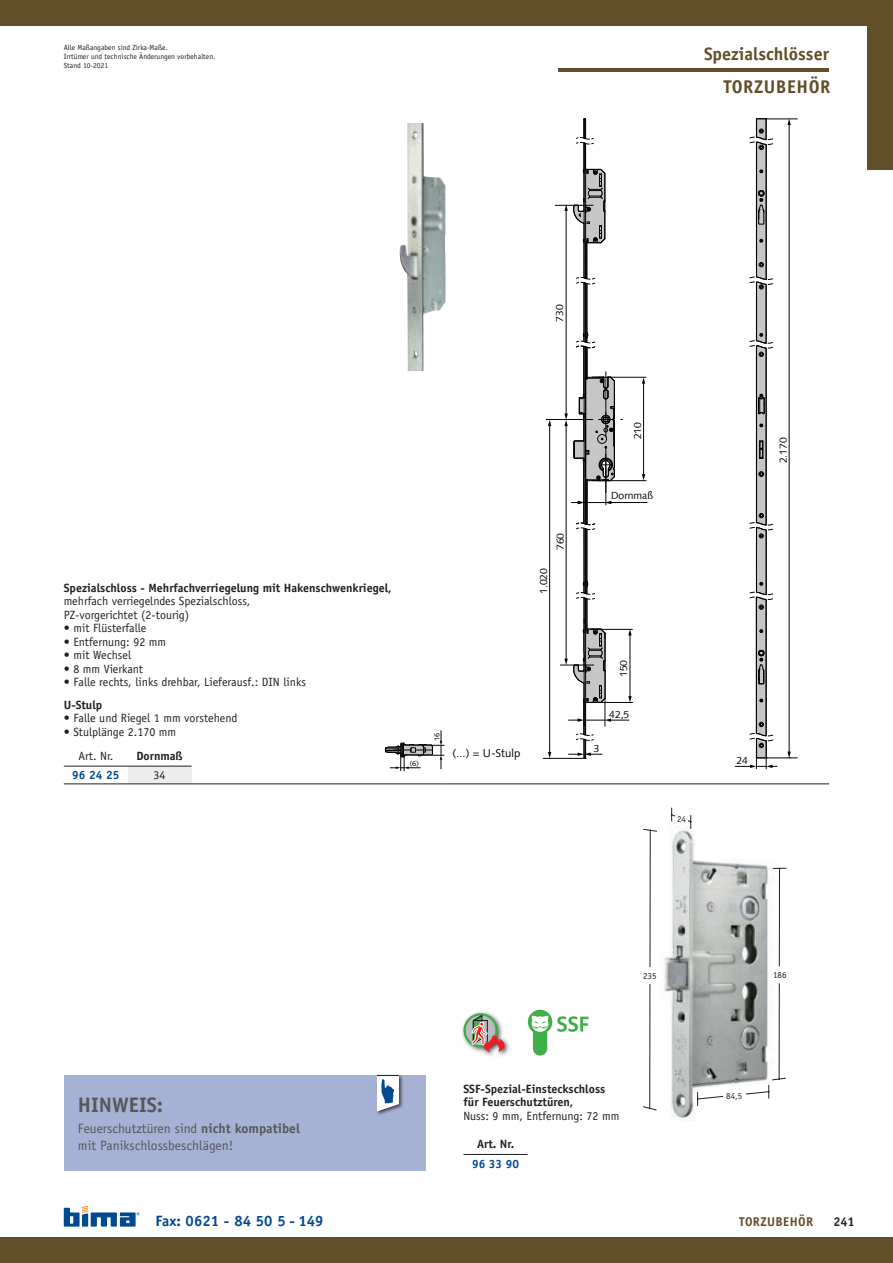
<style>
.page{position:relative;width:893px;height:1263px;background:#fff}
.page>*{position:absolute;margin:0;border:0;box-sizing:border-box;transform-origin:0 0}
.t1{font:700 21px "Officina Sans";color:#57585a}
.t2{font:700 18.45px "Officina Sans";letter-spacing:.03em;color:#624f29}
.t3{font:700 18px "Officina Sans";color:#624f29}
.t4{font:700 15px "Officina Sans";color:#014990}
.t5{font:13.5px/16.5px "Officina Sans";color:#57585a}
.t6{font:700 12.75px "Officina Sans";letter-spacing:.03em;color:#624f29}
.t7{font:700 12.75px "Officina Sans";color:#231f20}
.t8{font:12px/13.5px "Officina Sans";color:#231f20}
.t9{font:700 12px/13.5px "Officina Sans";color:#231f20}
.t10{font:700 12px "Officina Sans";color:#014990}
.t11{font:11.25px "Syntax";letter-spacing:.01em;color:#040503}
.t12{font:11.25px/17px "Syntax Com";color:#040503}
.t13{font:10.35px "Syntax Com";color:#040605}
.t14{font:10.35px "Syntax Com";color:#040503}
.t15{font:9px "Officina Sans";color:#231f20}
.t16{font:7.5px/9px "Officina Sans";color:#231f20}
.t17{font:7.5px "Syntax";color:#040503}
.s1{font-style:inherit}
.s2{font-weight:700}
</style>
<div class="page">
<div style="left:0;top:0;width:893px;height:25px;background:#624f29"></div>
<div style="left:867px;top:0;width:26px;height:170px;background:#624f29"></div>
<div style="left:0;top:1237px;width:893px;height:26px;background:#624f29"></div>
<hr style="left:558px;top:69px;width:271px;height:3px;background:#624f29">
<svg style="left:64px;top:1206px;width:75px;height:20px"></svg>
<img style="left:655px;top:826px;width:121px;height:294px">
<img style="left:399px;top:123px;width:47px;height:248px">
<hr style="left:597px;top:480px;width:49px;height:1px;background:#040503">
<hr style="left:598px;top:377px;width:48px;height:1px;background:#040503">
<hr style="left:643px;top:382px;width:1px;height:93px;background:#040503">
<svg style="left:642px;top:474px;width:3px;height:6px"></svg>
<svg style="left:642px;top:377px;width:3px;height:7px"></svg>
<hr style="left:610px;top:502px;width:37px;height:1px;background:#040503">
<hr style="left:601px;top:702px;width:32px;height:1px;background:#040503">
<hr style="left:543px;top:758px;width:43px;height:1px;background:#040503">
<svg style="left:671px;top:808px;width:20px;height:20px"></svg>
<div style="left:675px;top:815px;width:13px;height:7px;background:#fff"></div>
<hr style="left:779px;top:868px;width:1px;height:211px;background:#231f20">
<svg style="left:773px;top:868px;width:13px;height:1px"></svg>
<div style="left:768px;top:966px;width:23px;height:18px;background:#fff"></div>
<svg style="left:697px;top:1078px;width:89px;height:27px"></svg>
<div style="left:723px;top:1090px;width:23px;height:10px;background:#fff"></div>
<svg style="left:643px;top:829px;width:14px;height:281px"></svg>
<div style="left:643px;top:967px;width:14px;height:17px;background:#fff"></div>
<hr style="left:463px;top:1154px;width:64px;height:1px;background:#231f20">
<svg style="left:528px;top:1010px;width:60px;height:45px"></svg>
<div style="left:556px;top:1035px;width:34px;height:8px;background:#fff"></div>
<div style="left:461px;top:1010px;width:42px;height:43px;background:#231f20;opacity:.75"></div>
<svg style="left:465px;top:1014px;width:31px;height:32px"></svg>
<div style="left:463px;top:1013px;width:35px;height:34px;border:2px solid #40ae49;border-radius:50%"></div>
<div style="left:481px;top:1033px;width:29px;height:25px;background:#231f20;opacity:.75"></div>
<svg style="left:472px;top:1015px;width:38px;height:37px"></svg>
<div style="left:128px;top:766px;width:64px;height:17px;background:#ededee"></div>
<hr style="left:64px;top:766px;width:64px;height:1px;background:#231f20">
<hr style="left:128px;top:766px;width:64px;height:1px;background:#231f20">
<div style="left:64px;top:1075px;width:361px;height:96px;background:#a5b2d4"></div>
<div style="left:375px;top:1074px;width:28px;height:41px;background:#231f20;opacity:.75"></div>
<svg style="left:377px;top:1075px;width:22px;height:36px"></svg>
<hr style="left:766px;top:758px;width:31px;height:1px;background:#040503">
<hr style="left:789px;top:124px;width:1px;height:629px;background:#040503">
<svg style="left:787px;top:751px;width:4px;height:7px"></svg>
<svg style="left:787px;top:120px;width:4px;height:5px"></svg>
<hr style="left:766px;top:119px;width:31px;height:1px;background:#040503">
<svg style="left:385px;top:731px;width:59px;height:40px"></svg>
<hr style="left:64px;top:784px;width:382px;height:1px;background:#231f20">
<hr style="left:446px;top:784px;width:383px;height:1px;background:#231f20">
<svg style="left:735px;top:118px;width:42px;height:651px"></svg>
<svg style="left:583px;top:68px;width:17px;height:1px"></svg>
<svg style="left:546px;top:118px;width:86px;height:641px"></svg>
<p class="t16" style="left:64px;top:43px;width:153px">Alle Maßangaben sind Zirka-Maße.<br>Irrtümer und technische Änderungen vorbehalten.<br>Stand 10-2021</p>
<h3 class="t3" style="left:704px;top:43px;width:126px">Spezialschlösser</h3>
<h2 class="t2" style="left:723px;top:76px;width:109px">TORZUBEHÖR</h2>
<p class="t13" style="left:553px;top:322px;width:19px;rotate:-90deg">730</p>
<p class="t9" style="left:64px;top:581px;width:330px">Spezialschloss - Mehrfachverriegelung mit Hakenschwenkriegel,</p>
<p class="t8" style="left:64px;top:595px;width:188px">mehrfach verriegelndes Spezialschloss,<br>PZ-vorgerichtet (2-tourig)</p>
<p class="t8" style="left:64px;top:622px;width:84px">• mit Flüsterfalle</p>
<p class="t8" style="left:64px;top:635px;width:104px">• Entfernung: 92 mm</p>
<p class="t8" style="left:64px;top:649px;width:69px">• mit Wechsel</p>
<p class="t8" style="left:64px;top:662px;width:81px">• 8 mm Vierkant</p>
<p class="t8" style="left:64px;top:676px;width:244px">• Falle rechts, links drehbar, Lieferausf.: DIN links</p>
<p class="t9" style="left:64px;top:698px;width:40px">U-Stulp</p>
<p class="t8" style="left:64px;top:712px;width:175px">• Falle und Riegel 1 mm vorstehend</p>
<p class="t8" style="left:78px;top:720px;width:99px;line-height:24px;text-indent:-15px">• Stulplänge 2.170 mm<br>Art. Nr.</p>
<p class="t9" style="left:137px;top:749px;width:48px">Dornmaß</p>
<p class="t10" style="left:72px;top:768px;width:49px">96 24 25</p>
<p class="t8" style="left:154px;top:768px;width:14px">34</p>
<p class="t17" style="left:410px;top:760px;width:11px">(6)</p>
<p class="t17" style="left:434px;top:741px;width:10px;rotate:-90deg">16</p>
<p class="t11" style="left:452px;top:748px;width:69px">(...) = U-Stulp</p>
<p class="t13" style="left:538px;top:594px;width:27px;rotate:-90deg">1.020</p>
<p class="t13" style="left:554px;top:550px;width:19px;rotate:-90deg">760</p>
<p class="t13" style="left:631px;top:439px;width:19px;rotate:-90deg">210</p>
<p class="t14" style="left:611px;top:490px;width:43px">Dornmaß</p>
<p class="t13" style="left:617px;top:677px;width:19px;rotate:-90deg">150</p>
<p class="t13" style="left:594px;top:742px;width:7px">3</p>
<p class="t13" style="left:609px;top:708px;width:22px">42,5</p>
<p class="t15" style="left:677px;top:814px;width:10px">24</p>
<p class="t12" style="left:777px;top:429px;width:14px">34<br>39</p>
<p class="t12" style="left:777px;top:433px;width:14px">39</p>
<p class="t13" style="left:736px;top:755px;width:13px">24</p>
<h1 class="t1" style="left:78px;top:1093px;width:87px"><span class="s1">H</span>INWEIS<span class="s1">:</span></h1>
<p class="t5" style="left:78px;top:1121px;width:224px">Feuerschutztüren sind <span class="s2">nicht kompatibel </span>mit Panikschlossbeschlägen!</p>
<p class="t4" style="left:155px;top:1212px;width:169px">Fax: 0621 - 84 50 5 - 149</p>
<p class="t15" style="left:643px;top:971px;width:15px">235</p>
<p class="t9" style="left:463px;top:1082px;width:143px">SSF-Spezial-Einsteckschloss für Feuerschutztüren,</p>
<p class="t8" style="left:463px;top:1109px;width:158px">Nuss: 9 mm, Entfernung: 72 mm</p>
<p class="t9" style="left:477px;top:1138px;width:39px">Art. Nr.</p>
<p class="t10" style="left:472px;top:1157px;width:49px">96 33 90</p>
<p class="t15" style="left:726px;top:1090px;width:18px">84,5</p>
<p class="t6" style="left:739px;top:1214px;width:76px">TORZUBEHÖR</p>
<p class="t7" style="left:833px;top:1215px;width:23px">241</p>
</div>
